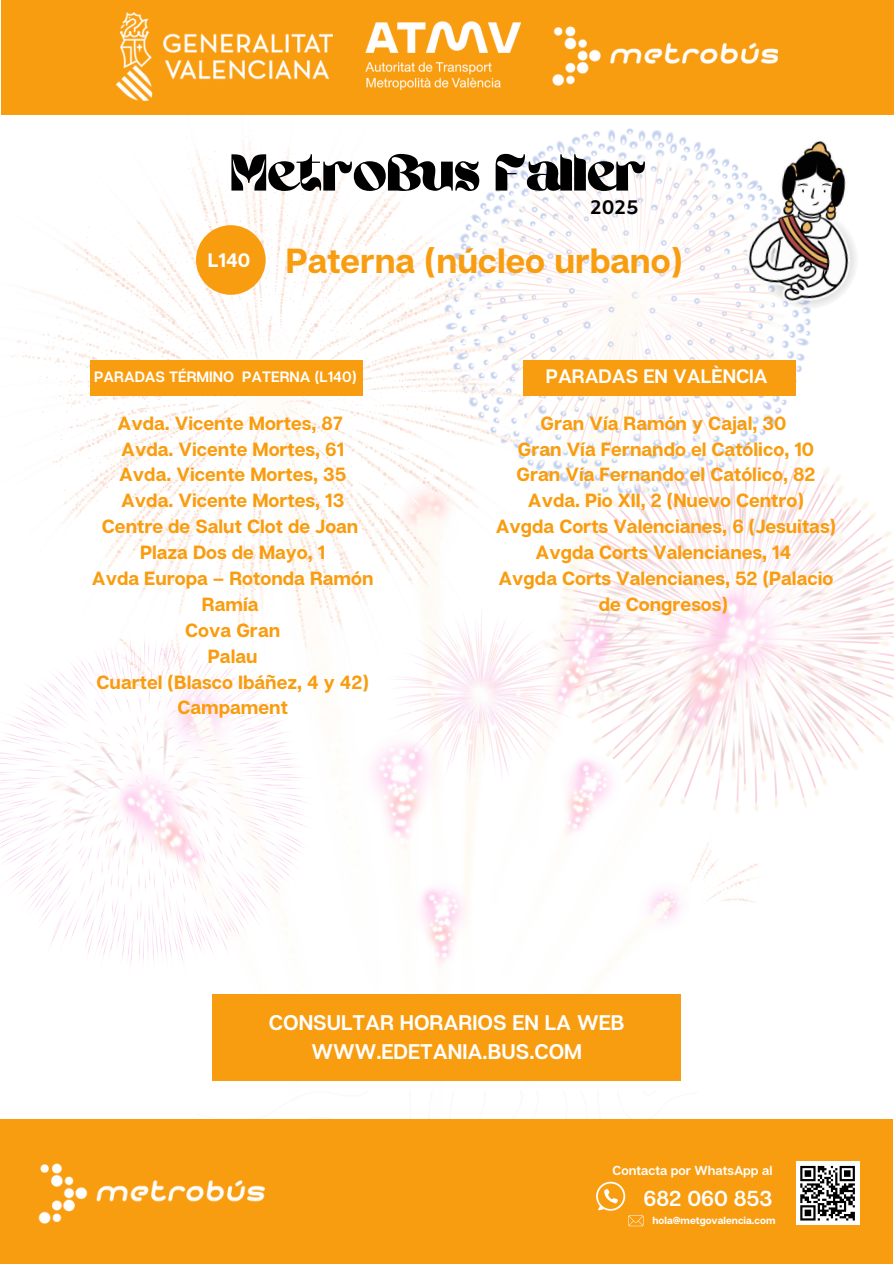
<style>
.page{position:relative;width:894px;height:1264px;background:#fff}
.page>*{position:absolute;margin:0;border:0;box-sizing:border-box;transform-origin:0 0}
.t1{font:53.4px "Ahsing";color:#000}
.t2{font:700 34.8px "Articulat CF";color:#f99d10}
.t3{font:600 21.6px "Articulat CF";color:#fff}
.t4{font:600 21.15px/29.1px "Articulat CF";color:#fff;text-align:center}
.t5{font:700 19.65px "Amiko";color:#000}
.t6{font:600 19.5px "Articulat CF";color:#fff}
.t7{font:700 19.5px "Articulat CF";color:#fff}
.t8{font:700 19.05px/25.8px "Articulat CF";color:#f99d10;text-align:center}
.t9{font:600 15px "Articulat CF";color:#fff}
.t10{font:600 13.05px "Articulat CF";color:#fff}
.t11{font:700 10.2px "Articulat CF";color:#fff}
</style>
<div class="page">
<img style="left:0;top:128px;width:893px;height:1006px">
<div style="left:0;top:1118px;width:892px;height:145px;background:#f99d10"></div>
<svg style="left:196px;top:1087px;width:501px;height:140px"></svg>
<div style="left:795px;top:1161px;width:64px;height:63px;background:#fff"></div>
<svg style="left:800px;top:1165px;width:54px;height:55px"></svg>
<img style="left:38px;top:1157px;width:226px;height:70px">
<div style="left:1px;top:0;width:892px;height:115px;background:#f99d10"></div>
<img style="left:365px;top:21px;width:156px;height:70px">
<img style="left:117px;top:12px;width:215px;height:88px">
<img style="left:552px;top:26px;width:225px;height:60px">
<div style="left:90px;top:360px;width:272px;height:35px;background:#f99d10"></div>
<img style="left:739px;top:130px;width:130px;height:183px">
<div style="left:523px;top:360px;width:272px;height:35px;background:#f99d10"></div>
<div style="left:196px;top:225px;width:69px;height:70px;background:#f99d10;border-radius:50%"></div>
<div style="left:213px;top:993px;width:467px;height:87px;background:#f99d10"></div>
<p class="t1" style="left:230px;top:150px;width:417px">MetroBus Faller</p>
<h1 class="t5" style="left:589px;top:195px;width:50px">2025</h1>
<h6 class="t7" style="left:207px;top:248px;width:44px">L140</h6>
<p class="t2" style="left:286px;top:239px;width:398px">Paterna (núcleo urbano)</p>
<h4 class="t9" style="left:94px;top:367px;width:264px">PARADAS TÉRMINO PATERNA (L140)</h4>
<h5 class="t8" style="left:92px;top:409px;width:283px">Avda. Vicente Mortes, 87<br>Avda. Vicente Mortes, 61<br>Avda. Vicente Mortes, 35<br>Avda. Vicente Mortes, 13<br>Centre de Salut Clot de Joan<br>Plaza Dos de Mayo, 1<br>Avda Europa – Rotonda Ramón<br>Ramía<br>Cova Gran<br>Palau<br>Cuartel (Blasco Ibáñez, 4 y 42)<br>Campament</h5>
<h2 class="t6" style="left:545px;top:364px;width:223px">PARADAS EN VALÈNCIA</h2>
<p class="t8" style="left:495px;top:409px;width:342px">Gran Vía Ramón y Cajal, 30<br>Gran Vía Fernando el Católico, 10<br>Gran Vía Fernando el Católico, 82<br>Avda. Pio XII, 2 (Nuevo Centro)<br>Avgda Corts Valencianes, 6 (Jesuitas)<br>Avgda Corts Valencianes, 14<br>Avgda Corts Valencianes, 52 (Palacio de Congresos)</p>
<h5 class="t4" style="left:269px;top:1007px;width:357px">CONSULTAR HORARIOS EN LA WEB<br>WWW.EDETANIA.BUS.COM</h5>
<p class="t10" style="left:612px;top:1161px;width:161px">Contacta por WhatsApp al</p>
<p class="t11" style="left:652px;top:1213px;width:124px">hola@metgovalencia.com</p>
<p class="t3" style="left:643px;top:1184px;width:130px">682 060 853</p>
</div>
